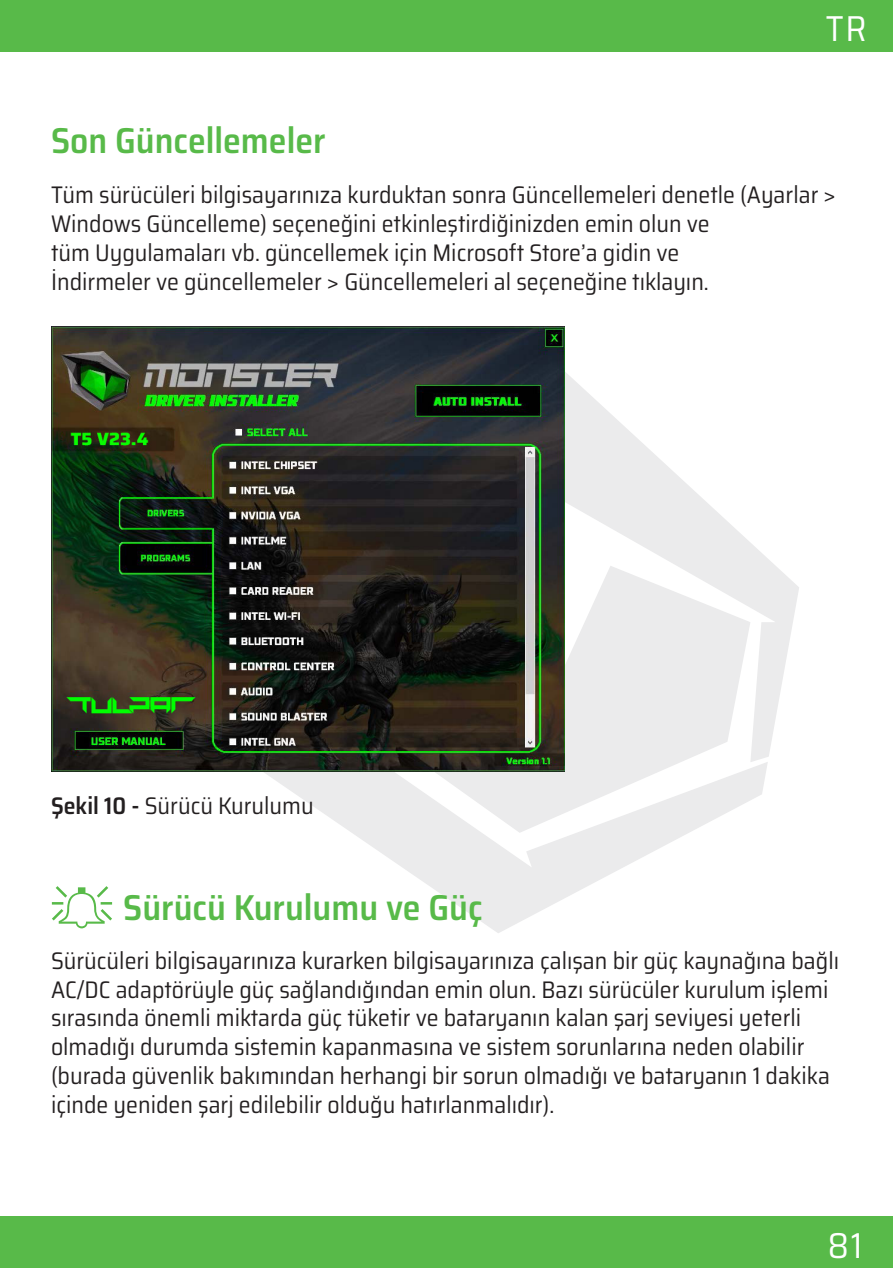
<style>
.page{position:relative;width:893px;height:1268px;background:#fff}
.page>*{position:absolute;margin:0;border:0;box-sizing:border-box;transform-origin:0 0}
.Başlık_Lvl-2{font:600 semi-condensed 36px "Saira";color:#58ba49}
.t1{font:semi-condensed 36px "Saira";color:#fff}
.Tablo_Tab{font:semi-condensed 24px/28.8px "Saira";color:#231f20}
.s1{font-weight:600}
</style>
<div class="page">
<div style="left:0;top:0;width:893px;height:51px;background:#58ba49"></div>
<div style="left:0;top:1216px;width:893px;height:51px;background:#58ba49"></div>
<svg style="left:768px;top:559px;width:31px;height:198px;fill:#eeeeef"></svg>
<svg style="left:94px;top:372px;width:674px;height:561px"></svg>
<svg style="left:298px;top:472px;width:452px;height:360px;fill:#ebebec"></svg>
<img style="left:51px;top:326px;width:514px;height:445px">
<svg style="left:52px;top:885px;width:60px;height:43px"></svg>
<p class="Başlık_Lvl-2" style="left:51px;top:111px;width:276px">Son Güncellemeler</p>
<h1 class="t1" style="left:826px;top:-1px;width:42px">TR</h1>
<p class="Tablo_Tab" style="left:51px;top:179px;width:786px">Tüm sürücüleri bilgisayarınıza kurduktan sonra Güncellemeleri denetle (Ayarlar &gt;<br>Windows Güncelleme) seçeneğini etkinleştirdiğinizden emin olun ve</p>
<p class="Tablo_Tab" style="left:51px;top:237px;width:630px">tüm Uygulamaları vb. güncellemek için Microsoft Store’a gidin ve</p>
<p class="Tablo_Tab" style="left:51px;top:266px;width:659px">İndirmeler ve güncellemeler &gt; Güncellemeleri al seçeneğine tıklayın.</p>
<p class="Tablo_Tab" style="left:51px;top:790px;width:264px"><span class="s1">Şekil 10 -</span> Sürücü Kurulumu</p>
<p class="Başlık_Lvl-2" style="left:123px;top:878px;width:361px">Sürücü Kurulumu ve Güç</p>
<p class="Tablo_Tab" style="left:51px;top:944px;width:789px">Sürücüleri bilgisayarınıza kurarken bilgisayarınıza çalışan bir güç kaynağına bağlı AC/DC adaptörüyle güç sağlandığından emin olun. Bazı sürücüler kurulum işlemi sırasında önemli miktarda güç tüketir ve bataryanın kalan şarj seviyesi yeterli olmadığı durumda sistemin kapanmasına ve sistem sorunlarına neden olabilir (burada güvenlik bakımından herhangi bir sorun olmadığı ve bataryanın 1 dakika içinde yeniden şarj edilebilir olduğu hatırlanmalıdır).</p>
<h1 class="t1" style="left:828px;top:1215px;width:36px">81</h1>
</div>
